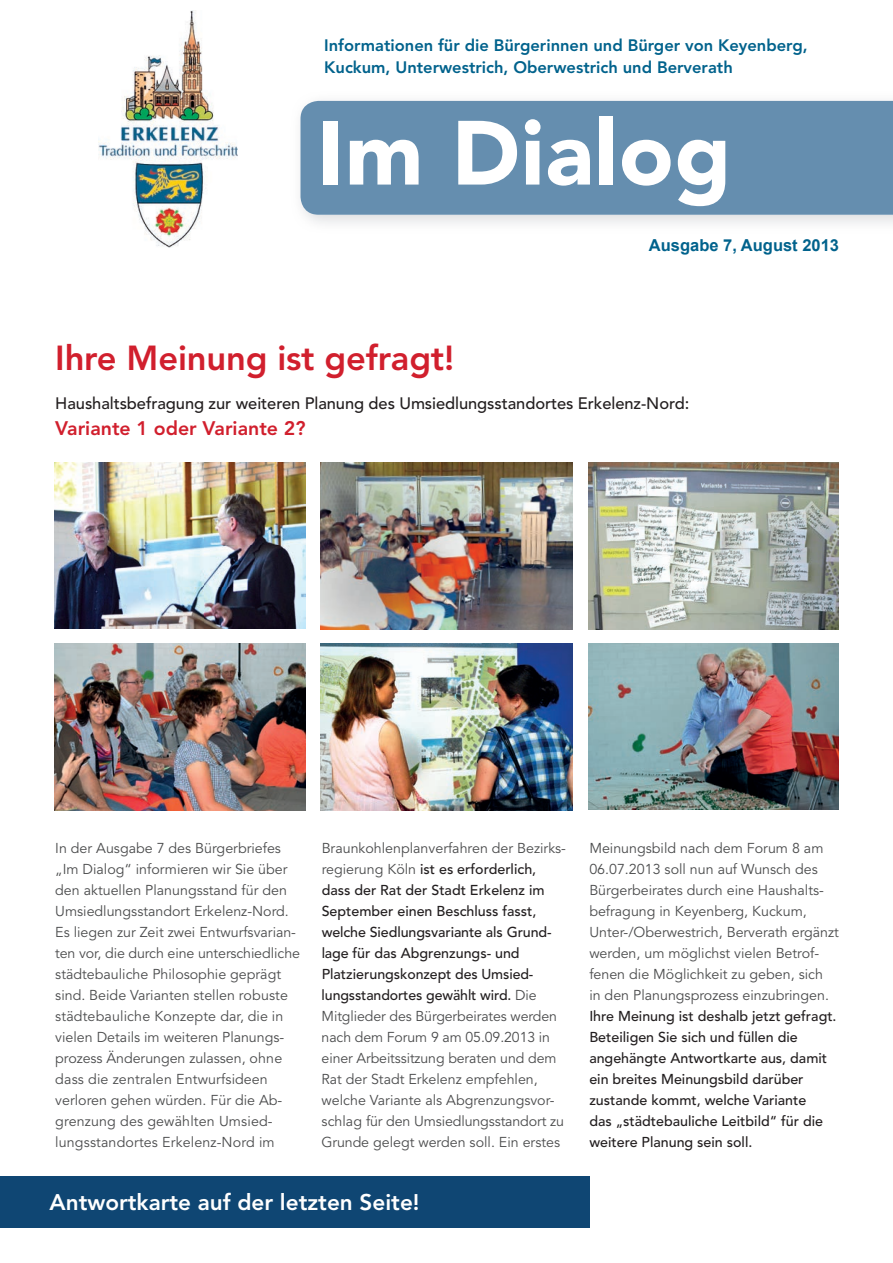
<style>
.page{position:relative;width:893px;height:1263px;background:#fff}
.page>*{position:absolute;margin:0;border:0;box-sizing:border-box;transform-origin:0 0}
.t1{font:900 90px "Avenir";letter-spacing:.01em;color:#fff}
.t2{font:800 34.5px "Avenir";letter-spacing:-.005em;color:#d11f2d}
.t3{font:800 22.5px "Avenir";color:#fff}
.t4{font:800 19.5px "Avenir";color:#d11f2d}
.t5{font:800 16.5px/22.5px "Avenir";color:#00628c}
.t6{font:500 16.5px "Avenir";letter-spacing:-.005em;color:#231f20}
.t7{font:700 16.5px "Arial";color:#00628c}
.t8{font:14.25px/21px "Avenir";color:#4b4c4d}
.t9{font:500 14.25px/21px "Avenir";color:#231f20}
.s1{font-weight:500;color:#231f20}
</style>
<div class="page">
<img style="left:321px;top:462px;width:252px;height:167px">
<img style="left:321px;top:643px;width:252px;height:167px">
<img style="left:589px;top:462px;width:250px;height:167px">
<img style="left:54px;top:462px;width:251px;height:167px">
<img style="left:54px;top:643px;width:251px;height:168px">
<img style="left:589px;top:643px;width:250px;height:167px">
<div style="left:0;top:1177px;width:589px;height:51px;background:#0f4673"></div>
<img style="left:98px;top:10px;width:140px;height:237px">
<div style="left:300px;top:101px;width:593px;height:114px;background:#658eaf"></div>
<p class="t5" style="left:324px;top:34px;width:485px">Informationen für die Bürgerinnen und Bürger von Keyenberg,<br>Kuckum, Unterwestrich, Oberwestrich und Berverath</p>
<h1 class="t1" style="left:317px;top:99px;width:415px">Im Dialog</h1>
<h2 class="t2" style="left:55px;top:337px;width:401px">Ihre Meinung ist gefragt!</h2>
<p class="t7" style="left:649px;top:234px;width:192px">Ausgabe 7, August 2013</p>
<p class="t6" style="left:55px;top:393px;width:636px">Haushaltsbefragung zur weiteren Planung des Umsiedlungsstandortes Erkelenz-Nord:</p>
<h3 class="t4" style="left:55px;top:417px;width:252px">Variante 1 oder Variante 2?</h3>
<p class="t8" style="left:55px;top:838px;width:246px">In der Ausgabe 7 des Bürgerbriefes „Im Dialog“ informieren wir Sie über den aktuellen Planungsstand für den Umsiedlungsstandort Erkelenz-Nord.<br>Es liegen zur Zeit zwei Entwurfsvarian&shy;ten vor, die durch eine unterschiedliche städtebauliche Philosophie ge prägt sind. Beide Varianten stellen robuste städtebauliche Konzepte dar, die in vielen Details im weiteren Planungs&shy;prozess Änderungen zulassen, ohne dass die zentralen Entwurfs ideen verloren gehen würden. Für die Ab&shy;grenzung des gewählten Um sied&shy;lungsstandortes Erkelenz-Nord im</p>
<p class="t8" style="left:322px;top:838px;width:246px">Braunkohlenplanverfahren der Bezirks&shy;regierung Köln <span class="s1">ist es erforderlich, dass der Rat der Stadt Erkelenz im September einen Beschluss fasst, welche Siedlungsvariante als Grund&shy;lage für das Abgrenzungs- und<br>Platz ierungs konzept des Umsied&shy;lungsstandortes gewählt wird.</span> Die Mitglieder des Bürger beirates werden nach dem Forum 9 am 05.09.2013 in einer Arbeitssitzung beraten und dem Rat der Stadt Erkelenz empfehlen, welche Variante als Abgrenzungsvor&shy;schlag für den Umsiedlungsstandort zu Grunde gelegt werden soll. Ein erstes</p>
<p class="t8" style="left:589px;top:838px;width:251px">Meinungsbild nach dem Forum 8 am 06.07.2013 soll nun auf Wunsch des Bürgerbeirates durch eine Haushalts&shy;befragung in Keyenberg, Kuckum, Unter-/Oberwestrich, Berverath ergänzt werden, um möglichst vielen Betrof&shy;fenen die Möglichkeit zu geben, sich<br>in den Planungsprozess einzubringen.</p>
<p class="t9" style="left:589px;top:1006px;width:249px">Ihre Meinung ist deshalb jetzt gefragt.<br>Beteiligen Sie sich und füllen die angehängte Antwortkarte aus, damit ein breites Meinungsbild darüber zustande kommt, welche Variante<br>das „städtebauliche Leitbild“ für die weitere Planung sein soll.</p>
<h3 class="t3" style="left:50px;top:1188px;width:371px">Antwortkarte auf der letzten Seite!</h3>
</div>
